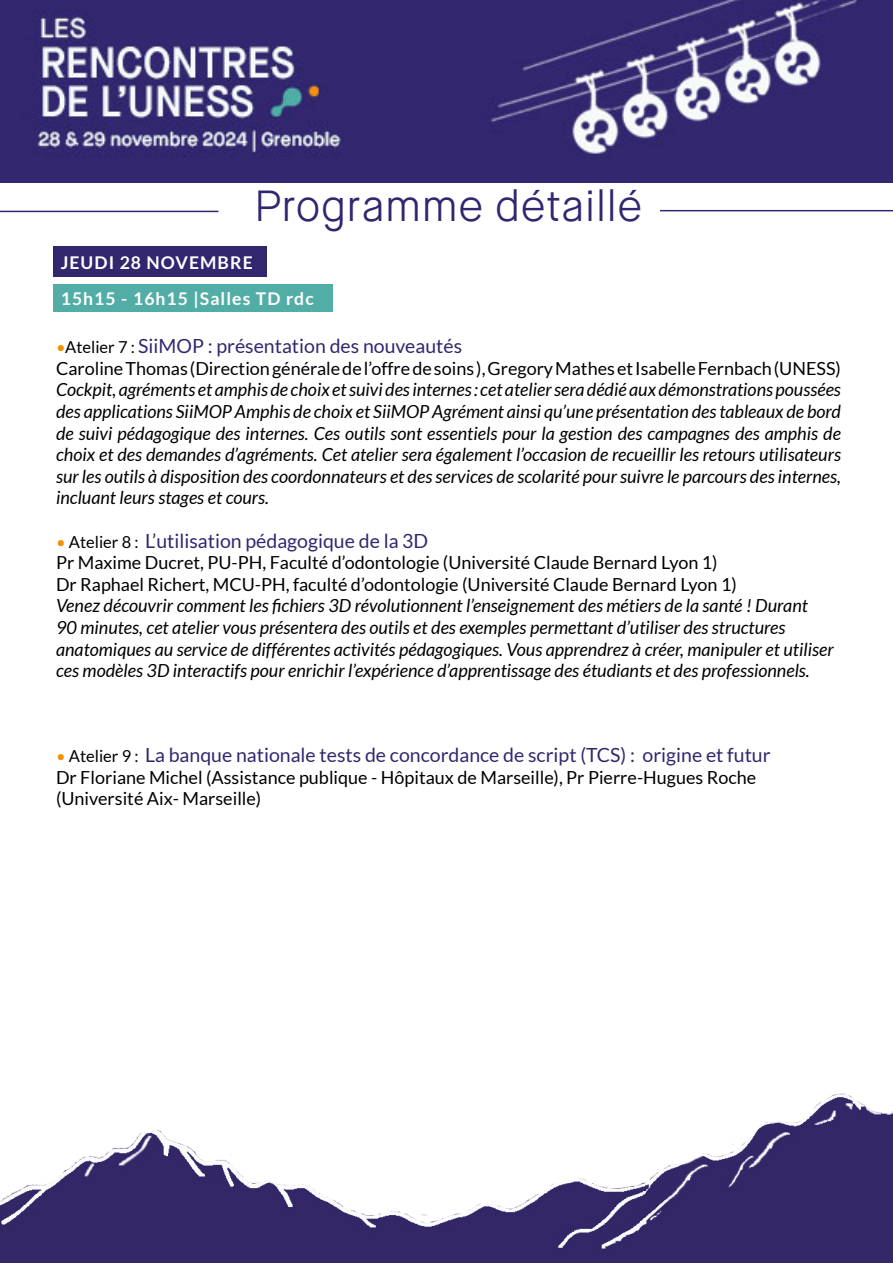
<style>
.page{position:relative;width:893px;height:1263px;background:#fff}
.page>*{position:absolute;margin:0;border:0;box-sizing:border-box;transform-origin:0 0}
.t1{font:300 43.5px "Maison Neue";color:#32276f}
.t2{font:19.5px "Lato";color:#32276f}
.t3{font:italic 18px/21.6px "Lato";color:#000;text-align:justify}
.t4{font:18px/21.6px "Lato";color:#000}
.t5{font:700 17.55px "Lato";letter-spacing:.06em;color:#fff}
.s1{font-size:16.5px;color:#f39200}
.s2{font-size:16.5px;color:#000}
</style>
<div class="page">
<img style="left:0;top:1093px;width:893px;height:170px">
<img style="left:0;top:0;width:893px;height:183px">
<hr style="left:0;top:211px;width:218px;height:1px;background:#32276f">
<hr style="left:660px;top:210px;width:233px;height:1px;background:#32276f">
<div style="left:53px;top:284px;width:280px;height:27px;background:#52ada6"></div>
<div style="left:53px;top:246px;width:214px;height:30px;background:#32276f"></div>
<p class="t1" style="left:254px;top:179px;width:390px">Programme détaillé</p>
<p class="t5" style="left:61px;top:252px;width:193px">JEUDI 28 NOVEMBRE</p>
<p class="t5" style="left:61px;top:289px;width:254px">15h15 - 16h15 |Salles TD rdc</p>
<p class="t2" style="left:56px;top:335px;width:408px"><span class="s1">•</span><span class="s2">Atelier 7 :</span> SiiMOP : présentation des nouveautés</p>
<p class="t4" style="left:56px;top:357px;width:786px">Caroline Thomas (Direction générale de l’offre de soins ), Gregory Mathes et Isabelle Fernbach (UNESS)</p>
<p class="t3" style="left:56px;top:380px;width:786px">Cockpit, agréments et amphis de choix et suivi des internes : cet atelier sera dédié aux démonstrations poussées des applications SiiMOP Amphis de choix et SiiMOP Agrément ainsi qu’une présentation des tableaux de bord de suivi pédagogique des internes. Ces outils sont essentiels pour la gestion des campagnes des amphis de choix et des demandes d’agréments. Cet atelier sera également l’occasion de recueillir les retours utilisateurs sur les outils à disposition des coordonnateurs et des services de scolarité pour suivre le parcours des internes, incluant leurs stages et cours.</p>
<p class="t2" style="left:56px;top:530px;width:374px"><span class="s1">•</span> <span class="s2">Atelier 8 :</span> L’utilisation pédagogique de la 3D</p>
<p class="t4" style="left:56px;top:552px;width:663px">Pr Maxime Ducret, PU-PH, Faculté d’odontologie (Université Claude Bernard Lyon 1)</p>
<p class="t4" style="left:56px;top:573px;width:682px">Dr Raphael Richert, MCU-PH, faculté d’odontologie (Université Claude Bernard Lyon 1)</p>
<p class="t3" style="left:56px;top:596px;width:779px;text-align:left">Venez découvrir comment les fichiers 3D révolutionnent l’enseignement des métiers de la santé ! Durant<br>90 minutes, cet atelier vous présentera des outils et des exemples permettant d’utiliser des structures anatomiques au service de différentes activités pédagogiques. Vous apprendrez à créer, manipuler et utiliser ces modèles 3D interactifs pour enrichir l’expérience d’apprentissage des étudiants et des professionnels.</p>
<p class="t2" style="left:56px;top:744px;width:716px"><span class="s1">•</span> <span class="s2">Atelier 9 :</span> La banque nationale tests de concordance de script (TCS) : origine et futur</p>
<p class="t4" style="left:56px;top:766px;width:702px">Dr Floriane Michel (Assistance publique - Hôpitaux de Marseille), Pr Pierre-Hugues Roche (Université Aix- Marseille)</p>
</div>
